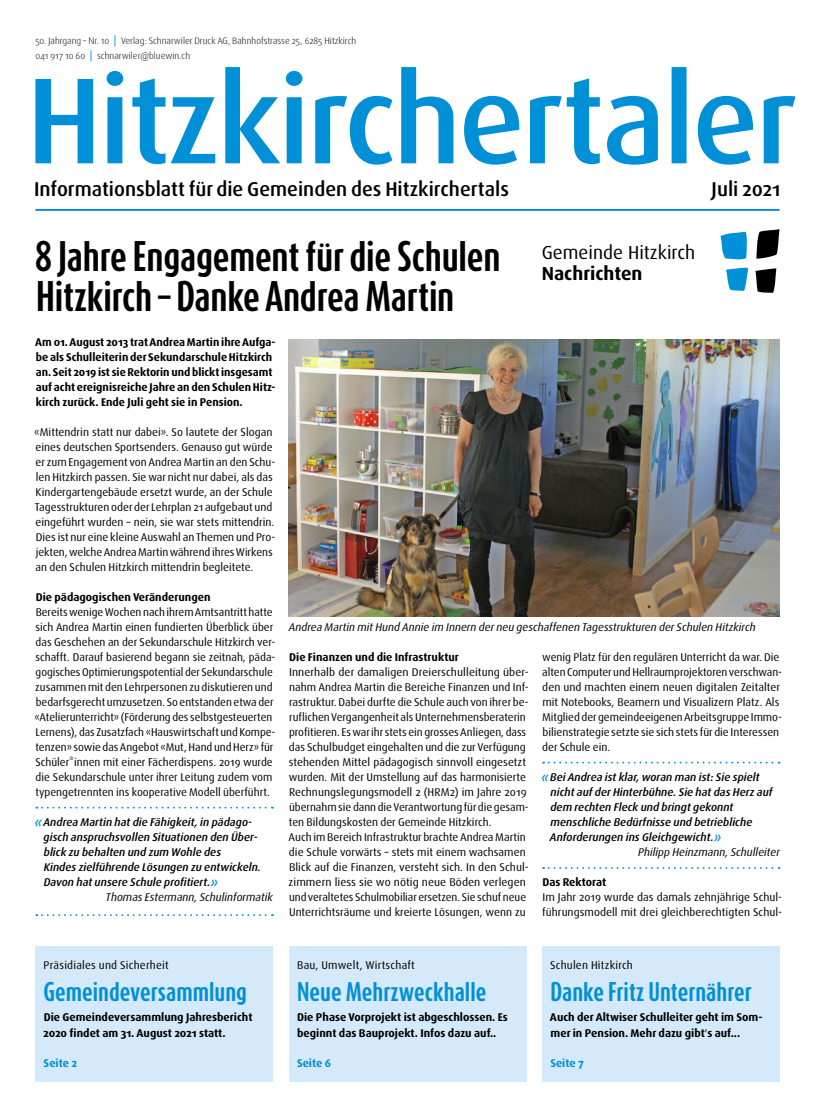
<style>
.page{position:relative;width:815px;height:1117px;background:#fff}
.page>*{position:absolute;margin:0;border:0;box-sizing:border-box;transform-origin:0 0}
.t1{font:700 35.62px/40px "Dax Compact Pro";letter-spacing:-.01em;color:#000}
.t2{font:700 22.5px "Dax Compact Pro";color:#0090d7}
.t3{font:500 20px "Dax Pro";color:#000}
.t4{font:18.88px "Dax Pro";color:#000}
.t5{font:700 18.88px "Dax Pro";color:#000}
.t6{font:11.25px/15px "Dax Pro";color:#000}
.t7{font:700 11.25px/15px "Dax Pro";color:#000}
.t8{font:italic 500 11.25px "Dax Pro";color:#000}
.t9{font:italic 11.25px "Dax Pro";color:#000}
.t10{font:11.25px "Dax Pro";letter-spacing:.02em;color:#000}
.t11{font:700 11.25px "Dax Pro";color:#0090d7}
.t12{font:300 9.38px/15px "Dax Pro";color:#000}
.s1{font-weight:400;font-size:11.25px;color:#0090d7}
.s2{font-size:15px;color:#0090d7}
.s3{font-weight:400}
</style>
<div class="page">
<svg style="left:35px;top:67px;width:761px;height:98px"></svg>
<hr style="left:35px;top:209px;width:745px;height:2px;background:#0090d7">
<svg style="left:756px;top:229px;width:24px;height:29px"></svg>
<svg style="left:721px;top:232px;width:26px;height:28px"></svg>
<svg style="left:756px;top:268px;width:20px;height:25px"></svg>
<svg style="left:726px;top:267px;width:22px;height:24px"></svg>
<svg style="left:36px;top:806px;width:237px;height:2px"></svg>
<svg style="left:36px;top:914px;width:237px;height:1px"></svg>
<svg style="left:543px;top:761px;width:237px;height:2px"></svg>
<svg style="left:543px;top:867px;width:237px;height:1px"></svg>
<img style="left:289px;top:339px;width:491px;height:277px">
<div style="left:35px;top:946px;width:238px;height:32px;background:#d4e9f9"></div>
<div style="left:35px;top:975px;width:238px;height:34px;background:#d4e9f9"></div>
<div style="left:35px;top:1005px;width:238px;height:46px;background:#d4e9f9"></div>
<div style="left:35px;top:1050px;width:238px;height:31px;background:#d4e9f9"></div>
<div style="left:289px;top:946px;width:237px;height:32px;background:#d4e9f9"></div>
<div style="left:289px;top:975px;width:237px;height:34px;background:#d4e9f9"></div>
<div style="left:289px;top:1005px;width:237px;height:46px;background:#d4e9f9"></div>
<div style="left:289px;top:1050px;width:237px;height:31px;background:#d4e9f9"></div>
<div style="left:542px;top:946px;width:238px;height:32px;background:#d4e9f9"></div>
<div style="left:542px;top:975px;width:238px;height:34px;background:#d4e9f9"></div>
<div style="left:542px;top:1005px;width:238px;height:46px;background:#d4e9f9"></div>
<div style="left:542px;top:1050px;width:238px;height:31px;background:#d4e9f9"></div>
<p class="t12" style="left:35px;top:34px;width:322px">50. Jahrgang – Nr. 10 <span class="s1">|</span> Verlag: Schnarwiler Druck AG, Bahnhofstrasse 25, 6285 Hitzkirch<br>041 917 10 60 <span class="s1">|</span> schnarwiler@bluewin.ch</p>
<h3 class="t3" style="left:34px;top:176px;width:476px">Informationsblatt für die Gemeinden des Hitzkirchertals</h3>
<h3 class="t3" style="left:712px;top:176px;width:70px">Juli 2021</h3>
<h1 class="t1" style="left:35px;top:236px;width:467px">8 Jahre Engagement für die Schulen<br>Hitzkirch – Danke Andrea Martin</h1>
<p class="t7" style="left:35px;top:334px;width:242px">Am 01. August 2013 trat Andrea Martin ihre Aufga&shy;be als Schulleiterin der Sekundarschule Hitzkirch an. Seit 2019 ist sie Rektorin und blickt insgesamt auf acht ereignisreiche Jahre an den Schulen Hitz&shy;kirch zurück. Ende Juli geht sie in Pension.</p>
<p class="t6" style="left:34px;top:424px;width:243px">«Mittendrin statt nur dabei». So lautete der Slogan eines deutschen Sportsenders. Genauso gut würde er zum Engagement von Andrea Martin an den Schu&shy;len Hitzkirch passen. Sie war nicht nur dabei, als das Kindergartengebäude ersetzt wurde, an der Schule Tagesstrukturen oder der Lehrplan 21 aufgebaut und eingeführt wurden – nein, sie war stets mittendrin.<br>Dies ist nur eine kleine Auswahl an Themen und Pro&shy;jekten, welche Andrea Martin während ihres Wirkens an den Schulen Hitzkirch mittendrin begleitete.</p>
<p class="t7" style="left:36px;top:589px;width:176px">Die pädagogischen Veränderungen</p>
<p class="t6" style="left:34px;top:604px;width:243px">Bereits wenige Wochen nach ihrem Amtsantritt hatte sich Andrea Martin einen fundierten Überblick über das Geschehen an der Sekundarschule Hitzkirch ver&shy;schafft. Darauf basierend begann sie zeitnah, päda&shy;gogisches Optimierungspotential der Sekundarschule zusammen mit den Lehrpersonen zu diskutieren und bedarfsgerecht umzusetzen. So entstanden etwa der «Atelierunterricht» (Förderung des selbstgesteuerten Lernens), das Zusatzfach «Hauswirtschaft und Kompe&shy;tenzen» sowie das Angebot «Mut, Hand und Herz» für Schüler*innen mit einer Fächerdispens. 2019 wurde die Sekundarschule unter ihrer Leitung zudem vom typengetrennten ins kooperative Modell überführt.</p>
<p class="t8" style="left:34px;top:815px;width:219px"><span class="s2">«</span>Andrea Martin hat die Fähigkeit, in pädago-</p>
<p class="t8" style="left:44px;top:830px;width:216px">gisch anspruchsvollen Situationen den Über-</p>
<p class="t8" style="left:44px;top:845px;width:179px">blick zu behalten und zum Wohle des</p>
<p class="t8" style="left:44px;top:860px;width:219px">Kindes zielführende Lösungen zu entwickeln.</p>
<p class="t8" style="left:44px;top:875px;width:176px">Davon hat unsere Schule profitiert.<span class="s2">»</span></p>
<p class="t9" style="left:106px;top:890px;width:168px">Thomas Estermann, Schulinformatik</p>
<h3 class="t4" style="left:542px;top:240px;width:155px">Gemeinde Hitzkirch</h3>
<h3 class="t5" style="left:542px;top:261px;width:102px">Nachrichten</h3>
<p class="t9" style="left:289px;top:620px;width:468px">Andrea Martin mit Hund Annie im Innern der neu geschaffenen Tagesstrukturen der Schulen Hitzkirch</p>
<p class="t7" style="left:289px;top:649px;width:171px">Die Finanzen und die Infrastruktur</p>
<p class="t6" style="left:288px;top:664px;width:242px">Innerhalb der damaligen Dreierschulleitung über&shy;nahm Andrea Martin die Bereiche Finanzen und Inf&shy;rastruktur. Dabei durfte die Schule auch von ihrer be&shy;ruflichen Vergangenheit als Unternehmensberaterin profitieren. Es war ihr stets ein grosses Anliegen, dass das Schulbudget eingehalten und die zur Verfügung stehenden Mittel pädagogisch sinnvoll eingesetzt wurden. Mit der Umstellung auf das harmonisierte Rechnungslegungsmodell 2 (HRM2) im Jahre 2019 übernahm sie dann die Verantwortung für die gesam&shy;ten Bildungskosten der Gemeinde Hitzkirch.<br>Auch im Bereich Infrastruktur brachte Andrea Martin die Schule vorwärts – stets mit einem wachsamen Blick auf die Finanzen, versteht sich. In den Schul&shy;zimmern liess sie wo nötig neue Böden verlegen und veraltetes Schulmobiliar ersetzen. Sie schuf neue Unterrichtsräume und kreierte Lösungen, wenn zu</p>
<p class="t6" style="left:542px;top:649px;width:241px">wenig Platz für den regulären Unterricht da war. Die alten Computer und Hellraumprojektoren verschwan&shy;den und machten einem neuen digitalen Zeitalter mit Notebooks, Beamern und Visualizern Platz. Als Mitglied der gemeindeeigenen Arbeitsgruppe Immo&shy;bilienstrategie setzte sie sich stets für die Interessen der Schule ein.</p>
<p class="t8" style="left:541px;top:770px;width:220px"><span class="s2">«</span>Bei Andrea ist klar, woran man ist: Sie spielt</p>
<p class="t8" style="left:551px;top:785px;width:224px">nicht auf der Hinterbühne. Sie hat das Herz auf</p>
<p class="t8" style="left:550px;top:800px;width:184px">dem rechten Fleck und bringt gekonnt</p>
<p class="t8" style="left:551px;top:815px;width:203px">menschliche Bedürfnisse und betriebliche</p>
<p class="t8" style="left:550px;top:830px;width:173px">Anforderungen ins Gleichgewicht.<span class="s2">»</span></p>
<p class="t9" style="left:638px;top:845px;width:143px">Philipp Heinzmann, Schulleiter</p>
<p class="t7" style="left:543px;top:874px;width:65px">Das Rektorat</p>
<p class="t6" style="left:542px;top:889px;width:241px">Im Jahr 2019 wurde das damals zehnjährige Schul&shy;führungsmodell mit drei gleichberechtigten Schul-</p>
<p class="t10" style="left:44px;top:957px;width:127px">Präsidiales und Sicherheit</p>
<h2 class="t2" style="left:43px;top:976px;width:205px">Gemeindeversammlung</h2>
<p class="t7" style="left:43px;top:1009px;width:211px">Die Gemeindeversammlung Jahresbericht<br>2020 findet am 31. August 2021 statt.</p>
<p class="t11" style="left:44px;top:1055px;width:35px">Seite 2</p>
<p class="t10" style="left:297px;top:957px;width:119px">Bau, Umwelt, Wirtschaft</p>
<h2 class="t2" style="left:297px;top:976px;width:191px">Neue Mehrzweckhalle</h2>
<p class="t7" style="left:297px;top:1009px;width:212px">Die Phase Vorprojekt ist abgeschlossen. Es beginnt das Bauprojekt. Infos dazu auf..</p>
<p class="t11" style="left:297px;top:1055px;width:36px">Seite 6</p>
<p class="t10" style="left:550px;top:957px;width:84px">Schulen Hitzkirch</p>
<h2 class="t2" style="left:550px;top:976px;width:203px">Danke Fritz Unternährer</h2>
<p class="t7" style="left:550px;top:1009px;width:214px">Auch der Altwiser Schulleiter geht im Som&shy;mer in Pension. Mehr dazu gibt<span class="s3">'</span>s auf...</p>
<p class="t11" style="left:550px;top:1055px;width:35px">Seite 7</p>
</div>
